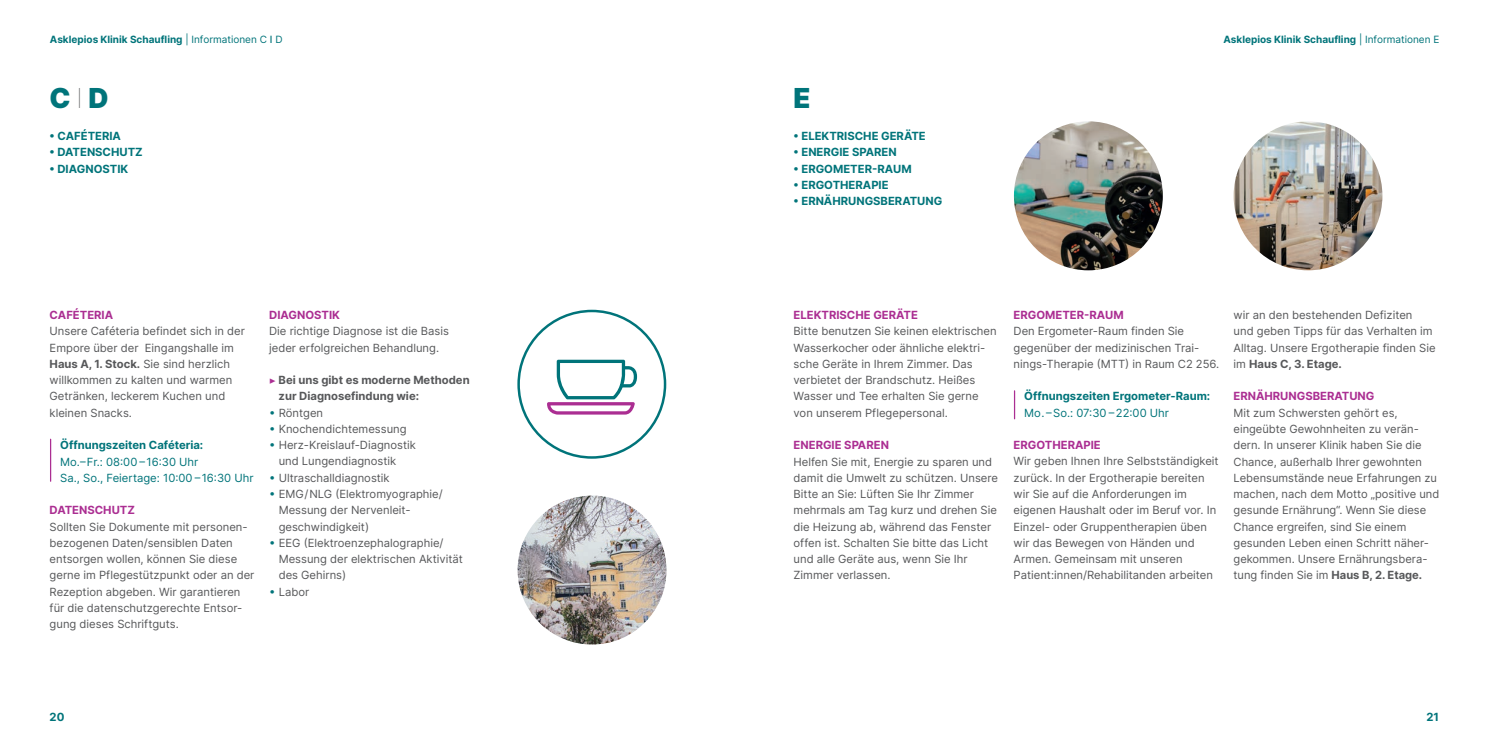
<style>
.page{position:relative;width:1489px;height:745px;background:#fff}
.page>*{position:absolute;margin:0;border:0;box-sizing:border-box;transform-origin:0 0}
.t1{font:900 27.5px "Inter";color:#00747a}
.t2{font:11.25px/16.2px "Inter";color:#57585a}
.t3{font:700 11.25px "Inter";color:#00747a}
.t4{font:700 11.25px "Inter";color:#ab2e92}
.t5{font:11.25px/16.2px "Inter";color:#00747a}
.t6{font:700 11.25px/16.2px "Inter";color:#57585a}
.t7{font:700 10px "Inter";color:#00747a}
.s1{font-weight:400}
.s2{font-weight:500}
.s3{font-weight:100;color:#57585a}
.s4{font-weight:700}
.s5{font-family:"Minion Pro";font-weight:400;color:#ab2e92}
.s6{color:#00747a}
</style>
<div class="page">
<hr style="left:50px;top:439px;width:1px;height:42px;background:#ab2e92">
<hr style="left:1013px;top:390px;width:2px;height:28px;background:#ab2e92">
<svg style="left:547px;top:359px;width:90px;height:55px"></svg>
<img style="left:517px;top:495px;width:149px;height:149px;border-radius:74px">
<img style="left:1013px;top:121px;width:149px;height:149px;border-radius:74px">
<img style="left:1233px;top:121px;width:149px;height:149px;border-radius:74px">
<p class="t7" style="left:50px;top:32px;width:234px">Asklepios Klinik Schaufling <span class="s1">| Informationen C</span> <span class="s2">I</span> <span class="s1">D</span></p>
<p class="t7" style="left:1223px;top:32px;width:217px">Asklepios Klinik Schaufling <span class="s1">| Informationen E</span></p>
<h1 class="t1" style="left:50px;top:78px;width:61px">C <span class="s3">I</span> D</h1>
<p class="t3" style="left:50px;top:128px;width:73px">• CAFÉTERIA</p>
<p class="t3" style="left:50px;top:144px;width:95px">• DATENSCHUTZ</p>
<p class="t3" style="left:50px;top:160px;width:80px">• DIAGNOSTIK</p>
<p class="t4" style="left:50px;top:306px;width:65px">CAFÉTERIA</p>
<p class="t2" style="left:50px;top:323px;width:197px">Unsere Caféteria befindet sich in der<br>Empore über der Eingangshalle im<br><span class="s4">Haus A, 1. Stock.</span> Sie sind herzlich willkommen zu kalten und warmen<br>Getränken, leckerem Kuchen und kleinen Snacks.</p>
<p class="t3" style="left:60px;top:436px;width:144px">Öffnungszeiten Caféteria:</p>
<p class="t5" style="left:60px;top:453px;width:195px">Mo.–Fr.: 08:00 – 16:30 Uhr<br>Sa., So., Feiertage: 10:00 – 16:30 Uhr</p>
<p class="t4" style="left:50px;top:501px;width:87px">DATENSCHUTZ</p>
<p class="t2" style="left:50px;top:518px;width:206px">Sollten Sie Dokumente mit personen&shy;bezogenen Daten/sensiblen Daten entsorgen wollen, können Sie diese gerne im Pflegestützpunkt oder an der Rezeption abgeben. Wir garantieren für die datenschutzgerechte Entsor&shy;gung dieses Schriftguts.</p>
<p class="t4" style="left:269px;top:306px;width:72px">DIAGNOSTIK</p>
<p class="t2" style="left:269px;top:322px;width:181px">Die richtige Diagnose ist die Basis jeder erfolgreichen Behandlung.</p>
<p class="t6" style="left:278px;top:371px;width:192px;text-indent:-9px"><span class="s5">▶</span> Bei uns gibt es moderne Methoden zur Diagnosefindung wie:</p>
<p class="t2" style="left:269px;top:404px;width:55px"><span class="s6">•</span> Röntgen</p>
<p class="t2" style="left:269px;top:420px;width:139px"><span class="s6">•</span> Knochendichtemessung</p>
<p class="t2" style="left:279px;top:436px;width:139px;text-indent:-9px"><span class="s6">•</span> Herz-Kreislauf-Diagnostik und Lungendiagnostik</p>
<p class="t2" style="left:269px;top:469px;width:122px"><span class="s6">•</span> Ultraschalldiagnostik</p>
<p class="t2" style="left:279px;top:485px;width:166px;text-indent:-9px"><span class="s6">•</span> EMG/NLG (Elektromyographie/<br>Messung der Nervenleit&shy;geschwindigkeit)</p>
<p class="t2" style="left:279px;top:534px;width:186px;text-indent:-9px"><span class="s6">•</span> EEG (Elektroenzephalographie/<br>Messung der elektrischen Aktivität des Gehirns)</p>
<p class="t2" style="left:269px;top:582px;width:42px"><span class="s6">•</span> Labor</p>
<h1 class="t1" style="left:793px;top:78px;width:19px">E</h1>
<p class="t3" style="left:793px;top:128px;width:134px">• ELEKTRISCHE GERÄTE</p>
<p class="t3" style="left:793px;top:144px;width:105px">• ENERGIE SPAREN</p>
<p class="t3" style="left:793px;top:160px;width:120px">• ERGOMETER-RAUM</p>
<p class="t3" style="left:793px;top:176px;width:97px">• ERGOTHERAPIE</p>
<p class="t3" style="left:793px;top:193px;width:150px">• ERNÄHRUNGSBERATUNG</p>
<p class="t4" style="left:793px;top:306px;width:126px">ELEKTRISCHE GERÄTE</p>
<p class="t2" style="left:793px;top:323px;width:205px">Bitte benutzen Sie keinen elektrischen Wasserkocher oder ähnliche elektri&shy;sche Geräte in Ihrem Zimmer. Das verbietet der Brandschutz. Heißes Wasser und Tee erhalten Sie gerne von unserem Pflegepersonal.</p>
<p class="t4" style="left:793px;top:436px;width:97px">ENERGIE SPAREN</p>
<p class="t2" style="left:793px;top:453px;width:206px">Helfen Sie mit, Energie zu sparen und damit die Umwelt zu schützen. Unsere Bitte an Sie: Lüften Sie Ihr Zimmer mehrmals am Tag kurz und drehen Sie die Heizung ab, während das Fenster offen ist. Schalten Sie bitte das Licht und alle Geräte aus, wenn Sie Ihr Zimmer verlassen.</p>
<p class="t4" style="left:1013px;top:306px;width:112px">ERGOMETER-RAUM</p>
<p class="t2" style="left:1013px;top:322px;width:207px">Den Ergometer-Raum finden Sie gegenüber der medizinischen Trai&shy;nings-Therapie (MTT) in Raum C2 256.</p>
<p class="t3" style="left:1024px;top:388px;width:188px">Öffnungszeiten Ergometer-Raum:</p>
<p class="t5" style="left:1024px;top:404px;width:146px">Mo.–So.: 07:30 –22:00 Uhr</p>
<p class="t4" style="left:1013px;top:436px;width:89px">ERGOTHERAPIE</p>
<p class="t2" style="left:1013px;top:452px;width:207px">Wir geben Ihnen Ihre Selbstständigkeit zurück. In der Ergotherapie bereiten wir Sie auf die Anforderungen im eigenen Haushalt oder im Beruf vor. In Einzel- oder Gruppentherapien üben wir das Bewegen von Händen und Armen. Gemeinsam mit unseren Patient:innen/Rehabilitanden arbeiten</p>
<p class="t2" style="left:1233px;top:306px;width:204px">wir an den bestehenden Defiziten<br>und geben Tipps für das Verhalten im<br>Alltag. Unsere Ergotherapie finden Sie im <span class="s4">Haus C, 3. Etage.</span></p>
<p class="t4" style="left:1233px;top:388px;width:142px">ERNÄHRUNGSBERATUNG</p>
<p class="t2" style="left:1233px;top:404px;width:207px">Mit zum Schwersten gehört es, eingeübte Gewohnheiten zu verän&shy;dern. In unserer Klinik haben Sie die Chance, außerhalb Ihrer gewohnten Lebensumstände neue Erfahrungen zu machen, nach dem Motto „positive und gesunde Ernährung“. Wenn Sie diese Chance ergreifen, sind Sie einem gesunden Leben einen Schritt näher&shy;gekommen. Unsere Ernährungsbera&shy;tung finden Sie im <span class="s4">Haus B, 2. Etage.</span></p>
<p class="t3" style="left:50px;top:708px;width:16px">20</p>
<p class="t3" style="left:1426px;top:708px;width:14px">21</p>
</div>
